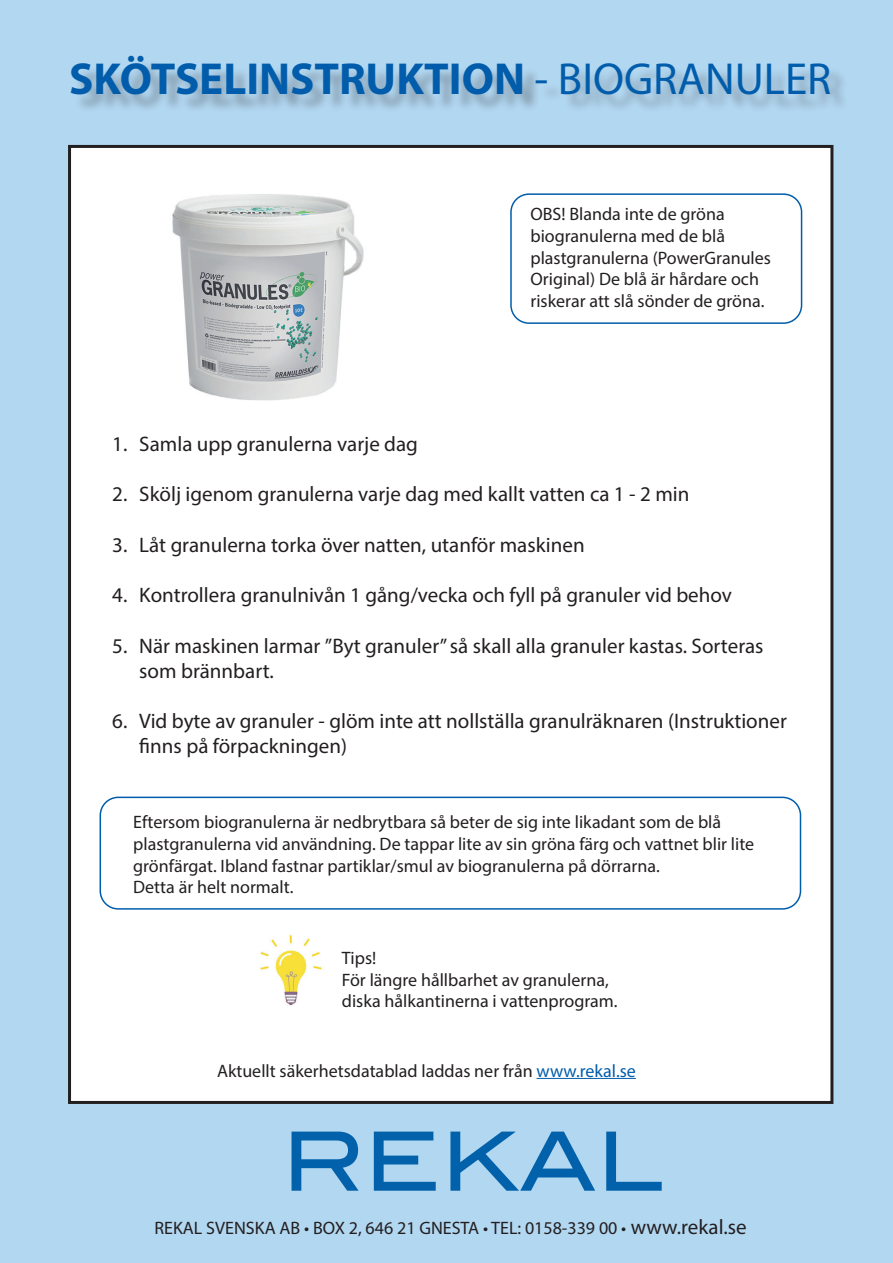
<style>
.page{position:relative;width:893px;height:1263px;background:#b2d7f1}
.page>*{position:absolute;margin:0;border:0;box-sizing:border-box;transform-origin:0 0}
.t1{font:700 45px "Myriad Pro";color:#015dab}
.t2{font:21px/25.2px "Myriad Pro";color:#231f20}
.t3{font:18px/21.6px "Myriad Pro";color:#231f20}
.s1{font-weight:400}
.s2{color:#015dab}
.s3{font-size:21px}
</style>
<div class="page">
<div style="left:70px;top:146px;width:762px;height:956px;background:#fff"></div>
<div style="left:74px;top:59px;width:774px;height:54px;background:#231f20;opacity:.3"></div>
<svg style="left:292px;top:1131px;width:67px;height:60px"></svg>
<svg style="left:374px;top:1131px;width:62px;height:60px"></svg>
<svg style="left:450px;top:1131px;width:145px;height:60px"></svg>
<svg style="left:606px;top:1131px;width:56px;height:60px"></svg>
<hr style="left:537px;top:1078px;width:99px;height:1px;background:#015dab">
<img style="left:172px;top:194px;width:192px;height:207px">
<div style="left:100px;top:797px;width:701px;height:113px;border:2px solid #015dab;border-radius:18px"></div>
<div style="left:510px;top:193px;width:292px;height:131px;border:2px solid #015dab;border-radius:18px"></div>
<img style="left:260px;top:935px;width:62px;height:71px">
<h1 class="t1" style="left:69px;top:49px;width:764px">SKÖTSELINSTRUKTION <span class="s1">- BIOGRANULER</span></h1>
<p class="t3" style="left:530px;top:203px;width:242px">OBS! Blanda inte de gröna biogranulerna med de blå plastgranulerna (PowerGranules<br>Original) De blå är hårdare och riskerar att slå sönder de gröna.</p>
<p class="t2" style="left:112px;top:431px;width:307px">1. Samla upp granulerna varje dag</p>
<p class="t2" style="left:112px;top:481px;width:579px">2. Skölj igenom granulerna varje dag med kallt vatten ca 1 - 2 min</p>
<p class="t2" style="left:112px;top:532px;width:474px">3. Låt granulerna torka över natten, utanför maskinen</p>
<p class="t2" style="left:112px;top:582px;width:621px">4. Kontrollera granulnivån 1 gång/vecka och fyll på granuler vid behov</p>
<p class="t2" style="left:139px;top:633px;width:626px;text-indent:-27px">5. När maskinen larmar ”Byt granuler” så skall alla granuler kastas. Sorteras som brännbart.</p>
<p class="t2" style="left:139px;top:708px;width:649px;text-indent:-27px">6. Vid byte av granuler - glöm inte att nollställa granulräknaren (Instruktioner finns på förpackningen)</p>
<p class="t3" style="left:133px;top:811px;width:623px">Eftersom biogranulerna är nedbrytbara så beter de sig inte likadant som de blå plastgranulerna vid användning. De tappar lite av sin gröna färg och vattnet blir lite grönfärgat. Ibland fastnar partiklar/smul av biogranulerna på dörrarna.<br>Detta är helt normalt.</p>
<p class="t3" style="left:342px;top:947px;width:277px">Tips!<br>För längre hållbarhet av granulerna, diska hålkantinerna i vattenprogram.</p>
<p class="t3" style="left:217px;top:1059px;width:420px">Aktuellt säkerhetsdatablad laddas ner från <span class="s2">www.rekal.se</span></p>
<p class="t3" style="left:154px;top:1217px;width:594px">REKAL SVENSKA AB • BOX 2, 646 21 GNESTA • TEL: 0158-339 00 • <span class="s3">www.rekal.se</span></p>
</div>
